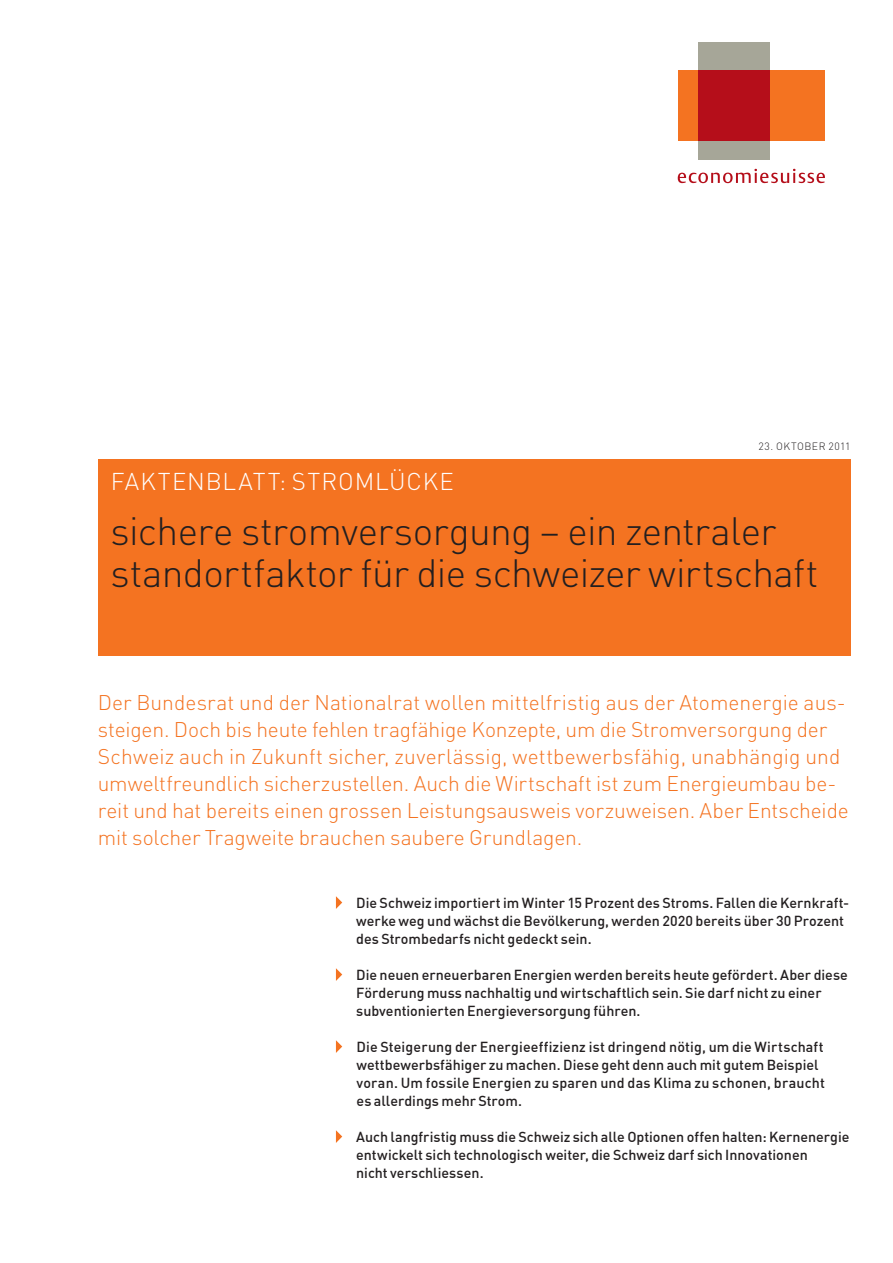
<style>
.page{position:relative;width:893px;height:1263px;background:#fff}
.page>*{position:absolute;margin:0;border:0;box-sizing:border-box;transform-origin:0 0}
.t1{font:300 39px/42px "DINOT";letter-spacing:-.015em;color:#231f20}
.t2{font:300 24px "DINOT";letter-spacing:.035em;color:#fff}
.t3{font:300 21px/27px "DINOT";letter-spacing:-.005em;color:#f47321}
.t4{font:500 14.25px/18px "DIN";color:#231f20}
.t5{font:300 10.5px "DINOT";letter-spacing:.045em;color:#231f20}
</style>
<div class="page">
<div style="left:770px;top:71px;width:55px;height:70px;background:#f47321"></div>
<div style="left:678px;top:71px;width:21px;height:70px;background:#f47321"></div>
<div style="left:699px;top:141px;width:71px;height:19px;background:#a6a698"></div>
<div style="left:699px;top:43px;width:71px;height:28px;background:#a6a698"></div>
<div style="left:699px;top:71px;width:71px;height:70px;background:#b50e1a"></div>
<svg style="left:678px;top:169px;width:147px;height:14px"></svg>
<svg style="left:336px;top:896px;width:6px;height:13px"></svg>
<svg style="left:336px;top:968px;width:6px;height:13px"></svg>
<svg style="left:336px;top:1040px;width:6px;height:13px"></svg>
<svg style="left:336px;top:1130px;width:6px;height:13px"></svg>
<div style="left:98px;top:459px;width:752px;height:197px;background:#f47321"></div>
<p class="t5" style="left:759px;top:440px;width:93px">23. Oktober 2011</p>
<h2 class="t2" style="left:111px;top:467px;width:327px">faktenblatt: STROMLÜCKE</h2>
<h1 class="t1" style="left:111px;top:510px;width:709px">sichere stromversorgung – ein zentraler standortfaktor für die schweizer wirtschaft</h1>
<p class="t3" style="left:98px;top:689px;width:753px">Der Bundesrat und der Nationalrat wollen mittelfristig aus der Atomenergie aus&shy;steigen. Doch bis heute fehlen tragfähige Konzepte, um die Stromversorgung der Schweiz auch in Zukunft sicher, zuverlässig, wettbewerbsfähig, unabhängig und umweltfreundlich sicherzustellen. Auch die Wirtschaft ist zum Energieumbau be&shy;reit und hat bereits einen grossen Leistungsausweis vorzuweisen. Aber Entscheide mit solcher Tragweite brauchen saubere Grundlagen.</p>
<p class="t4" style="left:356px;top:893px;width:495px">Die Schweiz importiert im Winter 15 Prozent des Stroms. Fallen die Kernkraft&shy;werke weg und wächst die Bevölkerung, werden 2020 bereits über 30 Prozent des Strombedarfs nicht gedeckt sein.</p>
<p class="t4" style="left:356px;top:965px;width:493px">Die neuen erneuerbaren Energien werden bereits heute gefördert. Aber diese<br>Förderung muss nachhaltig und wirtschaftlich sein. Sie darf nicht zu einer subventionierten Energieversorgung führen.</p>
<p class="t4" style="left:356px;top:1037px;width:470px">Die Steigerung der Energieeffizienz ist dringend nötig, um die Wirtschaft wettbewerbsfähiger zu machen. Diese geht denn auch mit gutem Beispiel voran. Um fossile Energien zu sparen und das Klima zu schonen, braucht es allerdings mehr Strom.</p>
<p class="t4" style="left:356px;top:1127px;width:495px">Auch langfristig muss die Schweiz sich alle Optionen offen halten: Kernenergie entwickelt sich technologisch weiter, die Schweiz darf sich Innovationen<br>nicht verschliessen.</p>
</div>
